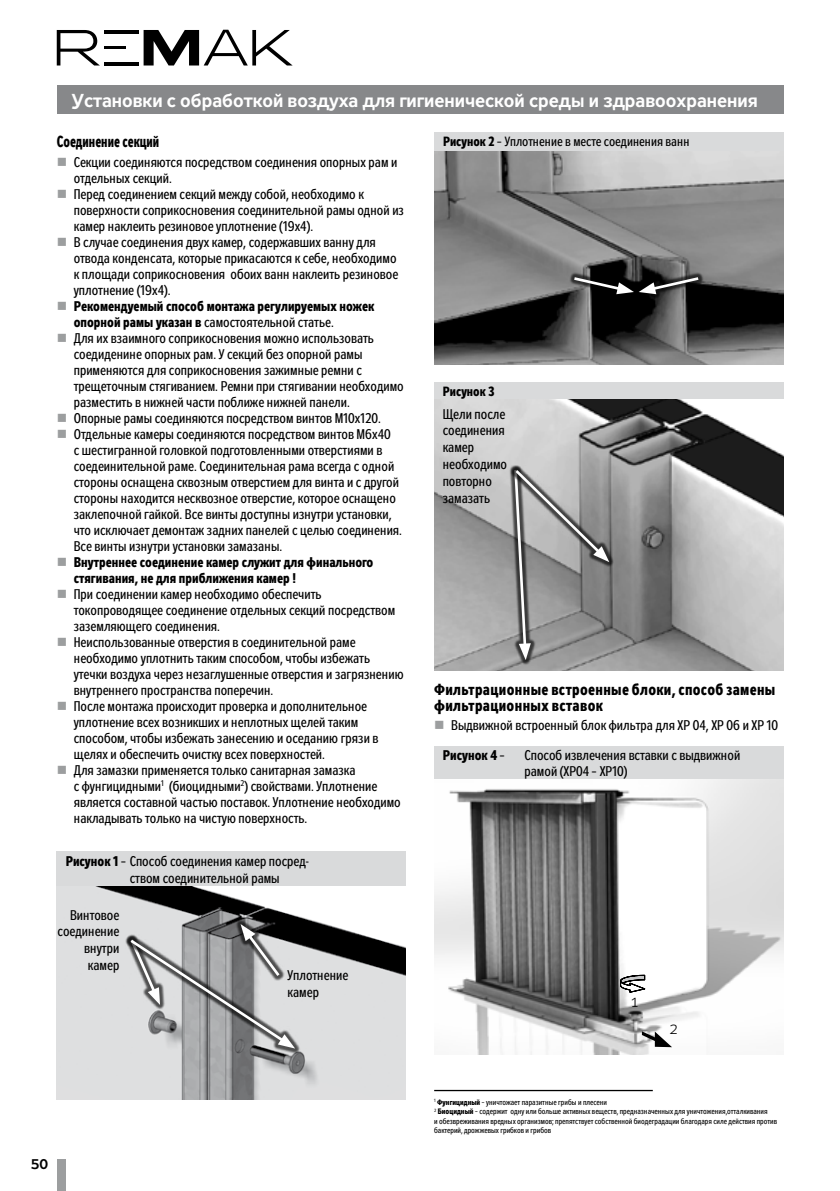
<style>
.page{position:relative;width:840px;height:1191px;background:#fff}
.page>*{position:absolute;margin:0;border:0;box-sizing:border-box;transform-origin:0 0}
.t1{font:700 18.6px "Zeppelin 31";color:#fff}
.t2{font:700 condensed 16px/16px "Zeppelin";letter-spacing:.02em;color:#000}
.t3{font:700 condensed 16px "Zeppelin";color:#000;scale:.85 1}
.t4{font:condensed 14px/16px "Zeppelin";color:#000}
.t5{font:700 condensed 14px/16px "Zeppelin";color:#000}
.t6{font:700 14px "Zeppelin 31";color:#000}
.t7{font:condensed 13.4px "Zeppelin";color:#000}
.t8{font:700 condensed 13.4px "Zeppelin";color:#000}
.t9{font:13.2px "Zeppelin 31";color:#000}
.t10{font:condensed 7.8px/9.4px "Zeppelin";color:#000}
.s1{font-weight:700}
.s2{font-weight:400}
</style>
<div class="page">
<div style="left:57px;top:1159px;width:8px;height:32px;background:#9c9e9f"></div>
<div style="left:57px;top:85px;width:725px;height:28px;background:#87888a"></div>
<hr style="left:104px;top:30px;width:35px;height:3px;background:#000">
<hr style="left:104px;top:62px;width:35px;height:3px;background:#000">
<hr style="left:104px;top:46px;width:22px;height:3px;background:#000">
<svg style="left:57px;top:30px;width:42px;height:35px"></svg>
<svg style="left:143px;top:30px;width:149px;height:35px"></svg>
<img style="left:434px;top:150px;width:348px;height:214px">
<img style="left:56px;top:886px;width:349px;height:213px">
<div style="left:434px;top:132px;width:348px;height:18px;background:#d9dadb"></div>
<div style="left:235px;top:918px;width:50px;height:63px;background:#000;opacity:.65"></div>
<div style="left:633px;top:272px;width:70px;height:27px;background:#000;opacity:.65"></div>
<div style="left:568px;top:272px;width:71px;height:27px;background:#000;opacity:.65"></div>
<svg style="left:571px;top:275px;width:130px;height:19px;background:#484848"></svg>
<div style="left:57px;top:851px;width:348px;height:35px;background:#d9dadb"></div>
<div style="left:434px;top:382px;width:348px;height:18px;background:#d9dadb"></div>
<div style="left:434px;top:746px;width:348px;height:34px;background:#d9dadb"></div>
<img style="left:434px;top:400px;width:348px;height:271px">
<img style="left:434px;top:779px;width:348px;height:275px">
<div style="left:508px;top:465px;width:27px;height:200px;background:#000;opacity:.65"></div>
<div style="left:510px;top:464px;width:104px;height:103px;background:#000;opacity:.65"></div>
<svg style="left:512px;top:467px;width:97px;height:193px;background:#959595"></svg>
<svg style="left:617px;top:974px;width:30px;height:19px"></svg>
<svg style="left:638px;top:1028px;width:33px;height:26px"></svg>
<div style="left:125px;top:934px;width:175px;height:119px;background:#000;opacity:.65"></div>
<svg style="left:127px;top:924px;width:168px;height:124px;background:#a7a8a9"></svg>
<hr style="left:434px;top:1089px;width:218px;height:2px;background:#000">
<h1 class="t1" style="left:72px;top:90px;width:687px">установки с обработкой воздуха для гигиенической среды и здравоохранения</h1>
<p class="t7" style="left:443px;top:134px;width:248px"><span class="s1">Рисунок 2</span> – Уплотнение в месте соединения ванн</p>
<p class="t3" style="left:57px;top:133px;width:122px">Соединение секций</p>
<p class="t4" style="left:74px;top:154px;width:331px">Секции соединяются посредством соединения опорных рам и отдельных секций.<br>Перед соединением секций между собой, необходимо к поверхности соприкосновения соединительной рамы одной из камер наклеить резиновое уплотнение (19x4).<br>В случае соединения двух камер, содержавших ванну для отвода конденсата, которые прикасаются к себе, необходимо к площади соприкосновения обоих ванн наклеить резиновое уплотнение (19x4).</p>
<p class="t4" style="left:74px;top:298px;width:331px"><span class="s1">Рекомендуемый способ монтажа регулируемых ножек опорной рамы указан в</span> самостоятельной статье.<br>Для их взаимного соприкосновения можно использовать соедиденине опорных рам. У секций без опорной рамы применяются для соприкосновения зажимные ремни с трещеточным стягиванием. Ремни при стягивании необходимо разместить в нижней части поближе нижней панели.<br>Опорные рамы соединяются посредством винтов M10x120.<br>Отдельные камеры соединяются посредством винтов M6x40<br>с шестигранной головкой подготовленными отверстиями в соедеинительной раме. Соединительная рама всегда с одной стороны оснащена сквозным отверстием для винта и с другой стороны находится несквозное отверстие, которое оснащено заклепочной гайкой. Все винты доступны изнутри установки, что исключает демонтаж задних панелей с целью соединения.<br>Все винты изнутри установки замазаны.</p>
<p class="t5" style="left:74px;top:554px;width:301px">Внутреннее соединение камер служит для финального стягивания, не для приближения камер !</p>
<p class="t4" style="left:74px;top:586px;width:331px">При соединении камер необходимо обеспечить токопроводящее соединение отдельных секций посредством заземляющего соединения.<br>Неиспользованные отверстия в соединительной раме необходимо уплотнить таким способом, чтобы избежать утечки воздуха через незаглушенные отверстия и загрязнению внутреннего пространства поперечин.<br>После монтажа происходит проверка и дополнительное уплотнение всех возникших и неплотных щелей таким способом, чтобы избежать занесению и оседанию грязи в щелях и обеспечить очистку всех поверхностей.<br>Для замазки применяется только санитарная замазка<br>с фунгицидными<sup>1</sup> (биоцидными<sup>2</sup>) свойствами. Уплотнение является составной частью поставок. Уплотнение необходимо накладывать только на чистую поверхность.</p>
<p class="t8" style="left:443px;top:384px;width:53px">Рисунок 3</p>
<p class="t4" style="left:442px;top:405px;width:66px;line-height:16.8px">Щели после соединения камер необходимо повторно замазать</p>
<p class="t2" style="left:434px;top:681px;width:342px">фильтрационные встроенные блоки, способ замены фильтрационных вставок</p>
<p class="t4" style="left:451px;top:717px;width:328px">Выдвижной встроенный блок фильтра для XP 04, XP 06 и XP 10</p>
<p class="t5" style="left:443px;top:747px;width:63px">Рисунок 4 <span class="s2">–</span></p>
<p class="t4" style="left:524px;top:746px;width:217px;line-height:16.8px">Способ извлечения вставки с выдвижной рамой (XP04 – XP10)</p>
<p class="t4" style="left:130px;top:852px;width:181px;line-height:16.8px;text-indent:-64px"><span class="s1">Рисунок 1</span> – Способ соединения камер посред&shy;ством соединительной рамы</p>
<p class="t4" style="left:58px;top:906px;width:63px;line-height:16.8px;text-align:right">Винтовое соединение внутри камер</p>
<p class="t4" style="left:287px;top:966px;width:62px;line-height:16.8px">Уплотнение камер</p>
<p class="t9" style="left:630px;top:995px;width:9px">1</p>
<p class="t9" style="left:669px;top:1022px;width:9px">2</p>
<p class="t6" style="left:31px;top:1156px;width:19px">50</p>
<p class="t10" style="left:434px;top:1097px;width:344px"><sup>1</sup> <span class="s1">Фунгицидный</span> – уничтожает паразитные грибы и плесени<br><sup>2</sup> <span class="s1">Биоцидный</span> – содержит одну или больше активных веществ, предназначенных для уничтожения,отталкивания<br>и обезвреживания вредных организмов; препятствует собственной биодеградации благодаря силе действия против бактерий, дрожжевых грибков и грибов</p>
</div>
